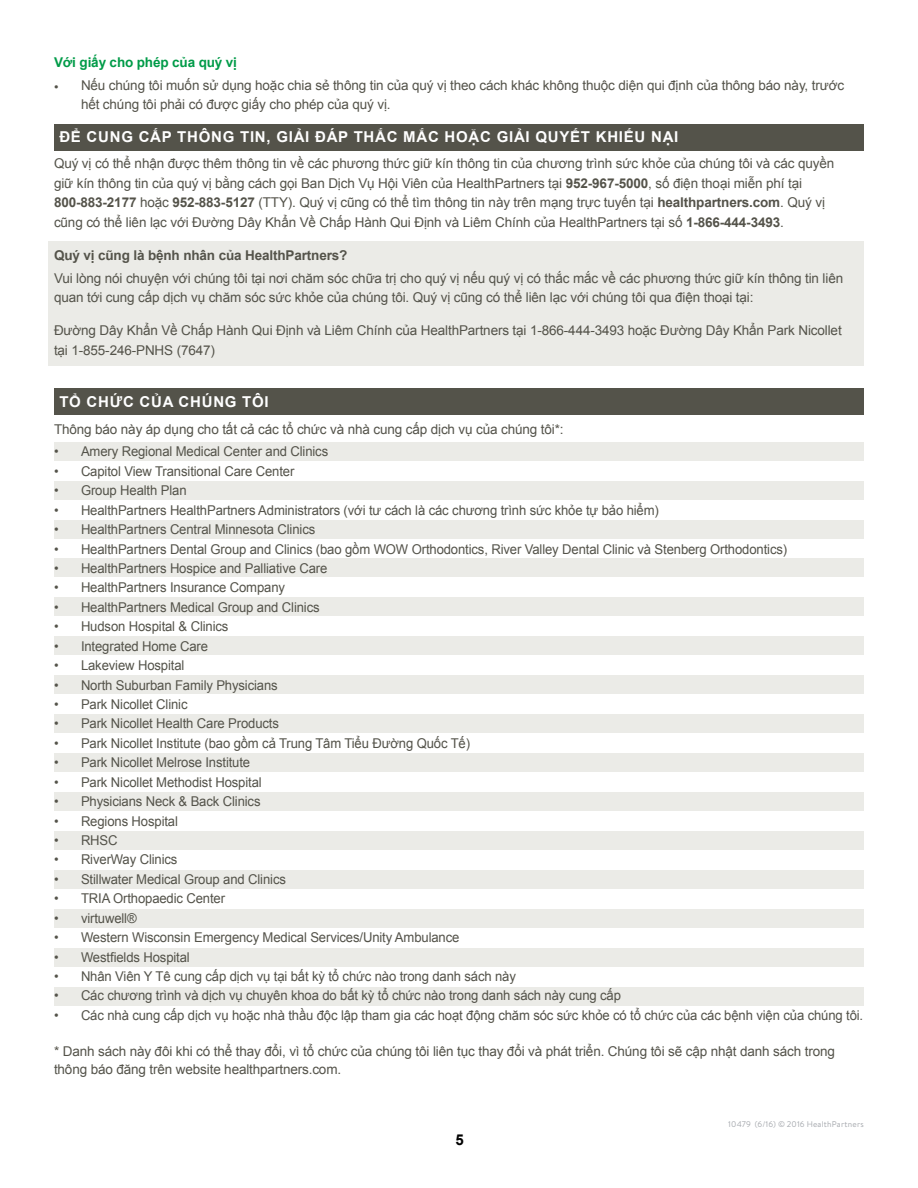
<style>
.page{position:relative;width:918px;height:1188px;background:#fff}
.page>*{position:absolute;margin:0;border:0;box-sizing:border-box;transform-origin:0 0}
.t1{font:700 15px "Arial";letter-spacing:.05em;color:#fff}
.t2{font:700 15px "Arial";color:#000}
.t3{font:13.5px/19.5px "Arial";letter-spacing:-.01em;color:#54534a}
.t4{font:700 13.5px "Arial";letter-spacing:-.01em;color:#54534a}
.t5{font:700 13.5px "Arial";letter-spacing:-.01em;color:#009b48}
.t6{font:8.25px "Brandon Text";letter-spacing:.025em;color:#a6a9ae}
.s1{font-family:"Avenir";font-weight:300;font-size:9px}
.s2{font-weight:700}
</style>
<div class="page">
<div style="left:49px;top:241px;width:815px;height:125px;background:#ebebe7"></div>
<div style="left:54px;top:124px;width:810px;height:27px;background:#54534a"></div>
<div style="left:54px;top:388px;width:810px;height:27px;background:#54534a"></div>
<div style="left:54px;top:675px;width:810px;height:19px;background:#ebebe7"></div>
<div style="left:54px;top:714px;width:810px;height:19px;background:#ebebe7"></div>
<div style="left:54px;top:753px;width:810px;height:19px;background:#ebebe7"></div>
<div style="left:54px;top:792px;width:810px;height:19px;background:#ebebe7"></div>
<div style="left:54px;top:831px;width:810px;height:19px;background:#ebebe7"></div>
<div style="left:54px;top:870px;width:810px;height:19px;background:#ebebe7"></div>
<div style="left:54px;top:909px;width:810px;height:19px;background:#ebebe7"></div>
<div style="left:54px;top:948px;width:810px;height:19px;background:#ebebe7"></div>
<div style="left:54px;top:987px;width:810px;height:18px;background:#ebebe7"></div>
<div style="left:54px;top:442px;width:810px;height:19px;background:#ebebe7"></div>
<div style="left:54px;top:481px;width:810px;height:19px;background:#ebebe7"></div>
<div style="left:54px;top:520px;width:810px;height:18px;background:#ebebe7"></div>
<div style="left:54px;top:559px;width:810px;height:18px;background:#ebebe7"></div>
<div style="left:54px;top:598px;width:810px;height:18px;background:#ebebe7"></div>
<div style="left:54px;top:636px;width:810px;height:19px;background:#ebebe7"></div>
<p class="t5" style="left:54px;top:53px;width:185px">Với giấy cho phép của quý vị</p>
<p class="t3" style="left:81px;top:75px;width:765px;text-indent:-27px"><span class="s1">•</span> Nếu chúng tôi muốn sử dụng hoặc chia sẻ thông tin của quý vị theo cách khác không thuộc diện qui định của thông báo này, trước hết chúng tôi phải có được giấy cho phép của quý vị.</p>
<p class="t1" style="left:59px;top:127px;width:621px">ĐỂ CUNG CẤP THÔNG TIN, GIẢI ĐÁP THẮC MẮC HOẶC GIẢI QUYẾT KHIẾU NẠI</p>
<p class="t3" style="left:54px;top:154px;width:782px">Quý vị có thể nhận được thêm thông tin về các phương thức giữ kín thông tin của chương trình sức khỏe của chúng tôi và các quyền giữ kín thông tin của quý vị bằng cách gọi Ban Dịch Vụ Hội Viên của HealthPartners tại <span class="s2">952-967-5000</span>, số điện thoại miễn phí tại <span class="s2">800-883-2177</span> hoặc <span class="s2">952-883-5127</span> (TTY). Quý vị cũng có thể tìm thông tin này trên mạng trực tuyến tại <span class="s2">healthpartners.com</span>. Quý vị cũng có thể liên lạc với Đường Dây Khẩn Về Chấp Hành Qui Định và Liêm Chính của HealthPartners tại số <span class="s2">1-866-444-3493</span>.</p>
<p class="t4" style="left:54px;top:246px;width:295px">Quý vị cũng là bệnh nhân của HealthPartners?</p>
<p class="t3" style="left:54px;top:268px;width:791px">Vui lòng nói chuyện với chúng tôi tại nơi chăm sóc chữa trị cho quý vị nếu quý vị có thắc mắc về các phương thức giữ kín thông tin liên quan tới cung cấp dịch vụ chăm sóc sức khỏe của chúng tôi. Quý vị cũng có thể liên lạc với chúng tôi qua điện thoại tại:</p>
<p class="t3" style="left:54px;top:321px;width:789px">Đường Dây Khẩn Về Chấp Hành Qui Định và Liêm Chính của HealthPartners tại 1-866-444-3493 hoặc Đường Dây Khẩn Park Nicollet tại 1-855-246-PNHS (7647)</p>
<p class="t1" style="left:59px;top:392px;width:211px">TỔ CHỨC CỦA CHÚNG TÔI</p>
<p class="t3" style="left:54px;top:419px;width:511px">Thông báo này áp dụng cho tất cả các tổ chức và nhà cung cấp dịch vụ của chúng tôi*:</p>
<p class="t3" style="left:54px;top:442px;width:276px">• Amery Regional Medical Center and Clinics</p>
<p class="t3" style="left:54px;top:462px;width:242px">• Capitol View Transitional Care Center</p>
<p class="t3" style="left:54px;top:481px;width:134px">• Group Health Plan</p>
<p class="t3" style="left:54px;top:500px;width:606px">• HealthPartners HealthPartners Administrators (với tư cách là các chương trình sức khỏe tự bảo hiểm)</p>
<p class="t3" style="left:54px;top:520px;width:263px">• HealthPartners Central Minnesota Clinics</p>
<p class="t3" style="left:54px;top:539px;width:735px">• HealthPartners Dental Group and Clinics (bao gồm WOW Orthodontics, River Valley Dental Clinic và Stenberg Orthodontics)</p>
<p class="t3" style="left:54px;top:559px;width:275px">• HealthPartners Hospice and Palliative Care</p>
<p class="t3" style="left:54px;top:578px;width:233px">• HealthPartners Insurance Company</p>
<p class="t3" style="left:54px;top:598px;width:267px">• HealthPartners Medical Group and Clinics</p>
<p class="t3" style="left:54px;top:617px;width:176px">• Hudson Hospital &amp; Clinics</p>
<p class="t3" style="left:54px;top:636px;width:156px">• Integrated Home Care</p>
<p class="t3" style="left:54px;top:656px;width:132px">• Lakeview Hospital</p>
<p class="t3" style="left:54px;top:675px;width:225px">• North Suburban Family Physicians</p>
<p class="t3" style="left:54px;top:695px;width:135px">• Park Nicollet Clinic</p>
<p class="t3" style="left:54px;top:714px;width:226px">• Park Nicollet Health Care Products</p>
<p class="t3" style="left:54px;top:734px;width:418px">• Park Nicollet Institute (bao gồm cả Trung Tâm Tiểu Đường Quốc Tế)</p>
<p class="t3" style="left:54px;top:753px;width:198px">• Park Nicollet Melrose Institute</p>
<p class="t3" style="left:54px;top:772px;width:209px">• Park Nicollet Methodist Hospital</p>
<p class="t3" style="left:54px;top:792px;width:208px">• Physicians Neck &amp; Back Clinics</p>
<p class="t3" style="left:54px;top:811px;width:126px">• Regions Hospital</p>
<p class="t3" style="left:54px;top:831px;width:65px">• RHSC</p>
<p class="t3" style="left:54px;top:850px;width:125px">• RiverWay Clinics</p>
<p class="t3" style="left:54px;top:869px;width:233px">• Stillwater Medical Group and Clinics</p>
<p class="t3" style="left:54px;top:889px;width:173px">• TRIA Orthopaedic Center</p>
<p class="t3" style="left:54px;top:908px;width:84px">• virtuwell®</p>
<p class="t3" style="left:54px;top:928px;width:407px">• Western Wisconsin Emergency Medical Services/Unity Ambulance</p>
<p class="t3" style="left:54px;top:947px;width:137px">• Westfields Hospital</p>
<p class="t3" style="left:54px;top:967px;width:463px">• Nhân Viên Y Tê cung cấp dịch vụ tại bất kỳ tổ chức nào trong danh sách này</p>
<p class="t3" style="left:54px;top:986px;width:569px">• Các chương trình và dịch vụ chuyên khoa do bất kỳ tổ chức nào trong danh sách này cung cấp</p>
<p class="t3" style="left:54px;top:1006px;width:811px">• Các nhà cung cấp dịch vụ hoặc nhà thầu độc lập tham gia các hoạt động chăm sóc sức khỏe có tổ chức của các bệnh viện của chúng tôi.</p>
<p class="t3" style="left:54px;top:1042px;width:783px;line-height:18px">* Danh sách này đôi khi có thể thay đổi, vì tổ chức của chúng tôi liên tục thay đổi và phát triển. Chúng tôi sẽ cập nhật danh sách trong thông báo đăng trên website healthpartners.com.</p>
<p class="t2" style="left:455px;top:1130px;width:10px">5</p>
<p class="t6" style="left:728px;top:1118px;width:137px">10479 (6/16) © 2016 HealthPartners</p>
</div>
